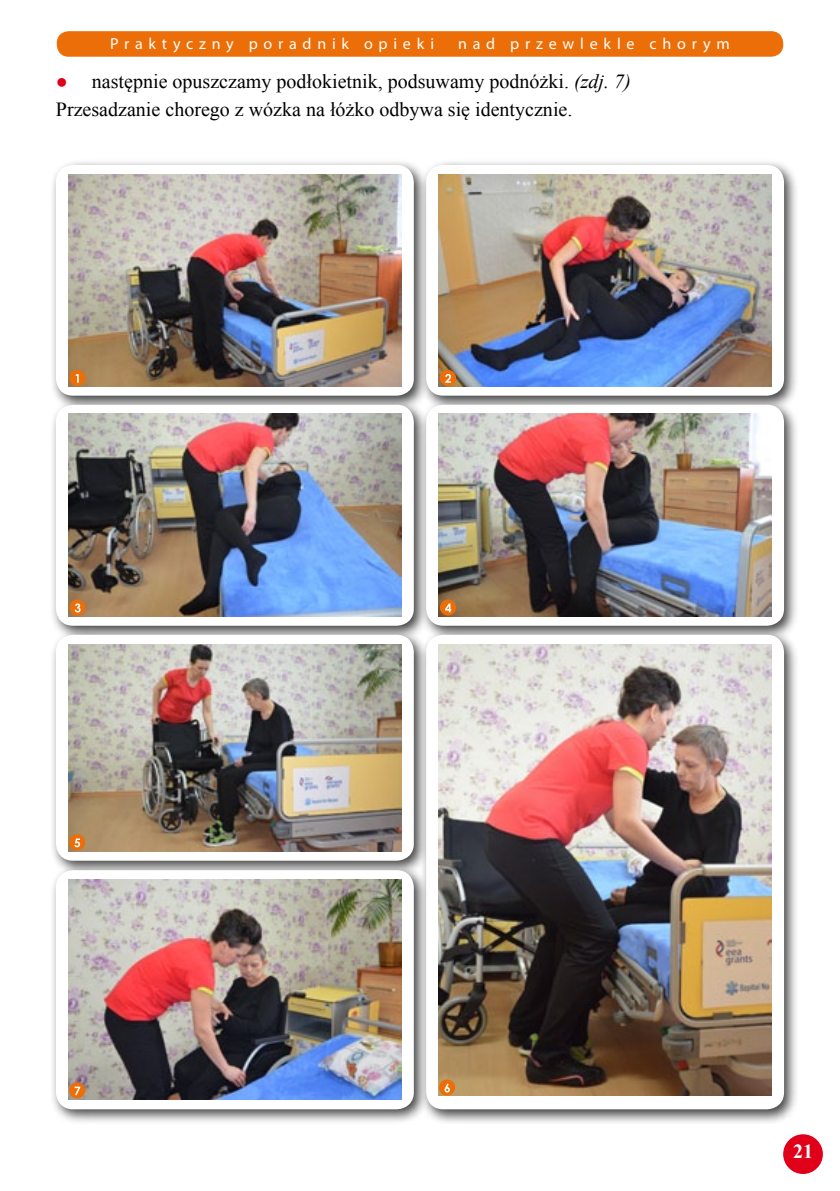
<style>
.page{position:relative;width:840px;height:1191px;background:#fff}
.page>*{position:absolute;margin:0;border:0;box-sizing:border-box;transform-origin:0 0}
.t1{font:20px/28px "Times New Roman";color:#000}
.t2{font:700 20px "Times New Roman";color:#fff}
.t3{font:16px "Myriad Pro";letter-spacing:.36em;color:#fff}
.s1{color:#e1001a}
.s2{font-style:italic}
</style>
<div class="page">
<div style="left:57px;top:31px;width:725px;height:26px;background:#eb6e08;border-radius:12px"></div>
<div style="left:782px;top:1134px;width:40px;height:40px;background:#e1001a;border-radius:50%"></div>
<div style="left:49px;top:158px;width:379px;height:253px;background:#000;opacity:.75"></div>
<div style="left:56px;top:165px;width:357px;height:231px;background:#fff;border-radius:17px"></div>
<img style="left:69px;top:175px;width:332px;height:211px">
<div style="left:49px;top:398px;width:379px;height:242px;background:#000;opacity:.75"></div>
<div style="left:56px;top:405px;width:357px;height:221px;background:#fff;border-radius:17px"></div>
<img style="left:69px;top:414px;width:332px;height:202px">
<div style="left:49px;top:628px;width:379px;height:247px;background:#000;opacity:.75"></div>
<div style="left:56px;top:635px;width:357px;height:225px;background:#fff;border-radius:17px"></div>
<img style="left:69px;top:644px;width:332px;height:207px">
<div style="left:49px;top:863px;width:379px;height:261px;background:#000;opacity:.75"></div>
<div style="left:56px;top:870px;width:357px;height:239px;background:#fff;border-radius:17px"></div>
<img style="left:69px;top:879px;width:332px;height:220px">
<div style="left:419px;top:158px;width:379px;height:253px;background:#000;opacity:.75"></div>
<div style="left:426px;top:165px;width:357px;height:231px;background:#fff;border-radius:17px"></div>
<img style="left:438px;top:175px;width:332px;height:211px">
<div style="left:419px;top:398px;width:379px;height:242px;background:#000;opacity:.75"></div>
<div style="left:426px;top:405px;width:357px;height:221px;background:#fff;border-radius:17px"></div>
<img style="left:438px;top:414px;width:332px;height:202px">
<div style="left:419px;top:628px;width:379px;height:496px;background:#000;opacity:.75"></div>
<div style="left:426px;top:635px;width:357px;height:474px;background:#fff;border-radius:17px"></div>
<img style="left:438px;top:645px;width:332px;height:450px">
<div style="left:69px;top:370px;width:16px;height:16px;background:#eb6e08;border-radius:50%"></div>
<svg style="left:75px;top:374px;width:4px;height:9px"></svg>
<svg style="left:439px;top:370px;width:17px;height:16px"></svg>
<svg style="left:445px;top:374px;width:6px;height:9px"></svg>
<svg style="left:69px;top:599px;width:16px;height:16px"></svg>
<svg style="left:75px;top:603px;width:6px;height:9px"></svg>
<div style="left:439px;top:599px;width:17px;height:16px;background:#eb6e08;border-radius:50%"></div>
<svg style="left:445px;top:603px;width:6px;height:9px"></svg>
<div style="left:69px;top:834px;width:16px;height:16px;background:#eb6e08;border-radius:50%"></div>
<svg style="left:74px;top:838px;width:6px;height:9px"></svg>
<svg style="left:438px;top:1079px;width:17px;height:16px"></svg>
<svg style="left:444px;top:1083px;width:5px;height:9px"></svg>
<div style="left:69px;top:1082px;width:16px;height:16px;background:#eb6e08;border-radius:50%"></div>
<svg style="left:75px;top:1086px;width:5px;height:9px"></svg>
<p class="t3" style="left:110px;top:34px;width:325px">Praktyczny poradnik opieki</p>
<p class="t3" style="left:458px;top:34px;width:273px">nad przewlekle chorym</p>
<p class="t1" style="left:56px;top:67px;width:576px"><span class="s1">●</span> następnie opuszczamy podłokietnik, podsuwamy podnóżki. <span class="s2">(zdj. 7)<br></span>Przesadzanie chorego z wózka na łóżko odbywa się identycznie.</p>
<p class="t2" style="left:792px;top:1137px;width:21px">21</p>
</div>
